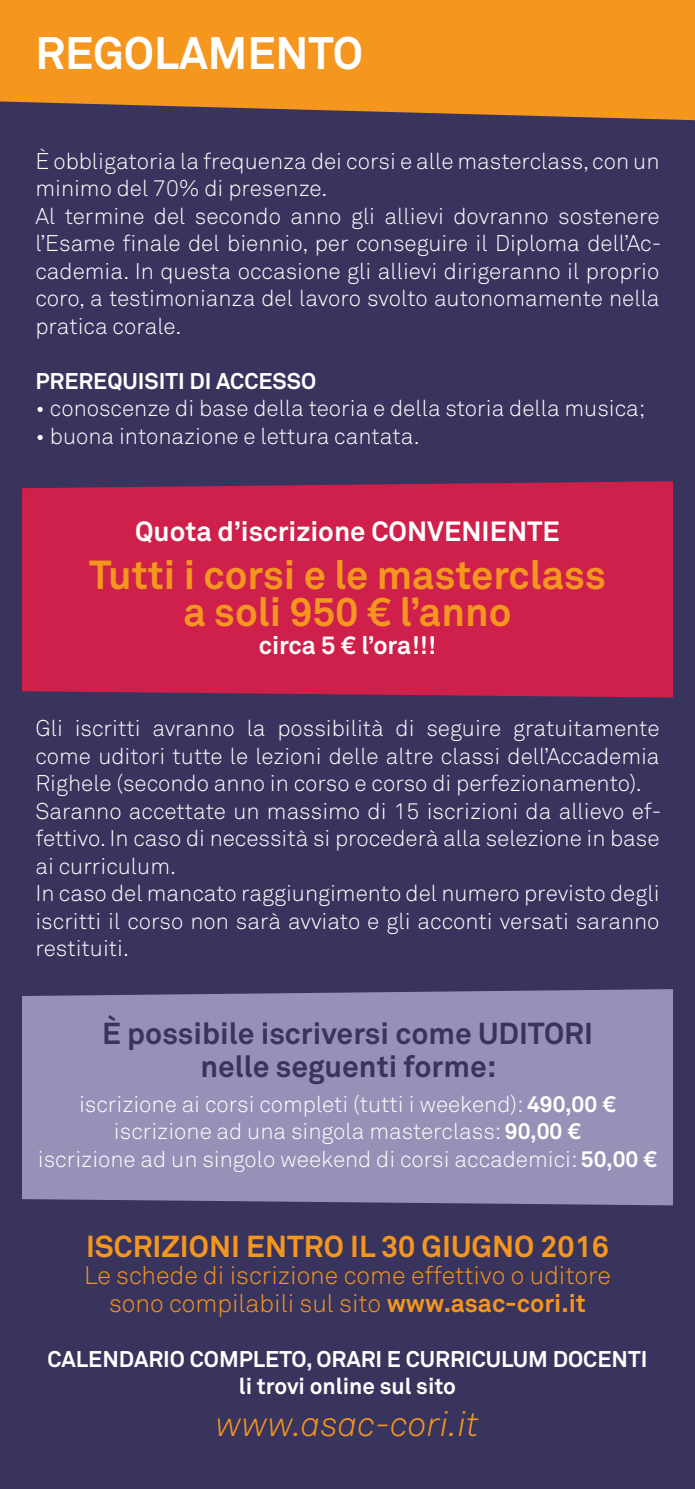
<style>
.page{position:relative;width:695px;height:1489px;background:#fff}
.page>*{position:absolute;margin:0;border:0;box-sizing:border-box;transform-origin:0 0}
.t1{font:700 45px "Akkurat";color:#fff}
.t2{font:700 40px/37.5px "Akkurat";color:#f5961e;text-align:center}
.t3{font:italic 300 35px "Akkurat";color:#f5961e}
.t4{font:700 30px/32.5px "Akkurat";color:#39345d;text-align:center}
.t5{font:700 30px "Akkurat";color:#f5961e}
.t6{font:700 27.5px "Akkurat";color:#fff}
.t7{font:300 25px/27.5px "Akkurat";color:#f5961e;text-align:center}
.t8{font:700 25px "Akkurat";color:#fff}
.t9{font:300 22.5px/27.5px "Akkurat";color:#fff}
.t10{font:700 22.5px/27.5px "Akkurat";color:#fff;text-align:center}
.s1{font-weight:700}
</style>
<div class="page">
<div style="left:0;top:0;width:694px;height:1488px;background:#39345d"></div>
<svg style="left:0;top:0;width:694px;height:120px;background:#e68e22"></svg>
<div style="left:22px;top:481px;width:651px;height:216px;background:#cf204b"></div>
<div style="left:22px;top:989px;width:651px;height:216px;background:#9591b7"></div>
<h1 class="t1" style="left:35px;top:24px;width:329px">REGOLAMENTO</h1>
<p class="t9" style="left:35px;top:146px;width:627px">È obbligatoria la frequenza dei corsi e alle masterclass, con un minimo del 70% di presenze.<br>Al termine del secondo anno gli allievi dovranno sostenere l’Esame finale del biennio, per conseguire il Diploma dell’Ac&shy;cademia. In questa occasione gli allievi dirigeranno il proprio coro, a testimonianza del lavoro svolto autonomamente nella pratica corale.</p>
<p class="t10" style="left:35px;top:366px;width:282px">PREREQUISITI DI ACCESSO</p>
<p class="t9" style="left:35px;top:394px;width:611px">• conoscenze di base della teoria e della storia della musica;</p>
<p class="t9" style="left:35px;top:421px;width:385px">• buona intonazione e lettura cantata.</p>
<p class="t6" style="left:135px;top:514px;width:426px">Quota d’iscrizione CONVENIENTE</p>
<h2 class="t2" style="left:89px;top:555px;width:518px">Tutti i corsi e le masterclass a soli 950 € l’anno</h2>
<p class="t8" style="left:259px;top:629px;width:179px">circa 5 € l’ora!!!</p>
<p class="t9" style="left:35px;top:714px;width:627px">Gli iscritti avranno la possibilità di seguire gratuitamente come uditori tutte le lezioni delle altre classi dell’Accademia Righele (secondo anno in corso e corso di perfezionamento).<br>Saranno accettate un massimo di 15 iscrizioni da allievo ef&shy;fettivo. In caso di necessità si procederà alla selezione in base ai curriculum.<br>In caso del mancato raggiungimento del numero previsto degli iscritti il corso non sarà avviato e gli acconti versati saranno restituiti.</p>
<h3 class="t4" style="left:102px;top:1016px;width:492px">È possibile iscriversi come UDITORI nelle seguenti forme:</h3>
<p class="t9" style="left:38px;top:1089px;width:620px;text-align:center">iscrizione ai corsi completi (tutti i weekend): <span class="s1">490,00 € </span>iscrizione ad una singola masterclass: <span class="s1">90,00 €<br></span>iscrizione ad un singolo weekend di corsi accademici: <span class="s1">50,00 €</span></p>
<h3 class="t5" style="left:86px;top:1227px;width:524px">ISCRIZIONI ENTRO IL 30 GIUGNO 2016</h3>
<p class="t7" style="left:84px;top:1261px;width:528px">Le schede di iscrizione come effettivo o uditore sono compilabili sul sito <span class="s1">www.asac-cori.it</span></p>
<p class="t10" style="left:48px;top:1344px;width:601px">CALENDARIO COMPLETO, ORARI E CURRICULUM DOCENTI li trovi online sul sito</p>
<h3 class="t3" style="left:216px;top:1401px;width:264px">www.asac-cori.it</h3>
</div>
